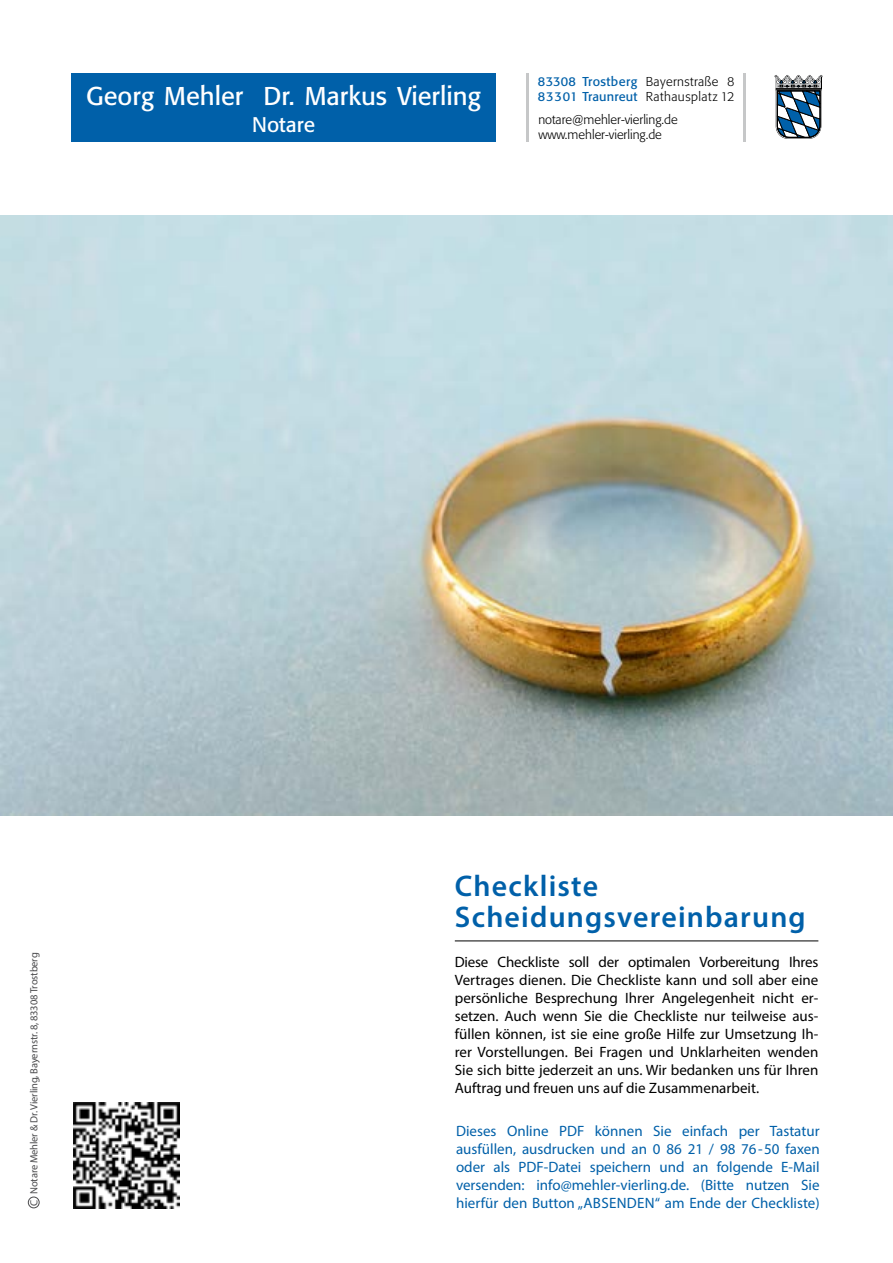
<style>
.page{position:relative;width:893px;height:1263px;background:#fff}
.page>*{position:absolute;margin:0;border:0;box-sizing:border-box;transform-origin:0 0}
.t1{font:600 29.85px/31.5px "Myriad Pro";letter-spacing:.04em;color:#0060a9}
.t2{font:25.5px "Formata CE";color:#fff}
.t3{font:21px "Formata CE";color:#fff}
.t4{font:15px/18px "Myriad Pro";color:#000;text-align:justify}
.t5{font:15px/18px "Myriad Pro";color:#0060a9;text-align:justify}
.t6{font:12.75px/15px "Formata CE";letter-spacing:.025em;color:#0060a9}
.t7{font:300 12.75px/15px "Formata CE";color:#000}
.t8{font:10.5px "Myriad Pro";letter-spacing:-.015em;color:#4b4b4d}
.s1{font-weight:300;color:#000}
.s2{font-weight:300;color:#fff}
</style>
<div class="page">
<hr style="left:743px;top:73px;width:3px;height:68px;background:#c6c7c8">
<hr style="left:526px;top:73px;width:3px;height:68px;background:#c6c7c8">
<svg style="left:774px;top:75px;width:49px;height:64px"></svg>
<hr style="left:776px;top:90px;width:45px;height:1px;background:#000">
<hr style="left:776px;top:88px;width:45px;height:1px;background:#000">
<div style="left:72px;top:73px;width:424px;height:68px;background:#0060a9"></div>
<img style="left:0;top:215px;width:893px;height:600px">
<hr style="left:455px;top:940px;width:363px;height:1px;background:#000">
<div style="left:28px;top:1197px;width:11px;height:11px;border:1px solid #4b4b4d;border-radius:50%"></div>
<img style="left:74px;top:1102px;width:105px;height:106px">
<h2 class="t2" style="left:86px;top:80px;width:396px">Georg Mehler Dr. Markus Vierling</h2>
<h3 class="t3" style="left:252px;top:111px;width:64px">Notare</h3>
<p class="t6" style="left:538px;top:73px;width:198px">83308 Trostberg <span class="s1">Bayernstraße 8<br></span>83301 Traunreut <span class="s2">.</span> <span class="s1">Rathausplatz 12</span></p>
<p class="t7" style="left:538px;top:112px;width:141px">notare@mehler-vierling.de www.mehler-vierling.de</p>
<p class="t8" style="left:27px;top:1206px;width:255px;rotate:-90deg">C Notare Mehler &amp; Dr. Vierling, Bayernstr. 8, 83308 Trostberg</p>
<h1 class="t1" style="left:455px;top:869px;width:352px">Checkliste<br>Scheidungsvereinbarung</h1>
<p class="t4" style="left:455px;top:953px;width:365px">Diese Checkliste soll der optimalen Vorbereitung Ihres Vertrages dienen. Die Checkliste kann und soll aber eine persönliche Besprechung Ihrer Angelegenheit nicht er&shy;setzen. Auch wenn Sie die Checkliste nur teilweise aus&shy;füllen können, ist sie eine große Hilfe zur Umsetzung Ih&shy;rer Vorstellungen. Bei Fragen und Unklarheiten wenden Sie sich bitte jederzeit an uns. Wir bedanken uns für Ihren Auftrag und freuen uns auf die Zusammenarbeit.</p>
<p class="t5" style="left:456px;top:1122px;width:365px">Dieses Online PDF können Sie einfach per Tastatur ausfüllen, ausdrucken und an 0 86 21 / 98 76-50 faxen oder als PDF-Datei speichern und an folgende E-Mail versenden: info@mehler-vierling.de. (Bitte nutzen Sie hierfür den Button „absenden</p>
<p class="t5" style="left:655px;top:1194px;width:166px">“ am Ende der Checkliste)</p>
</div>
